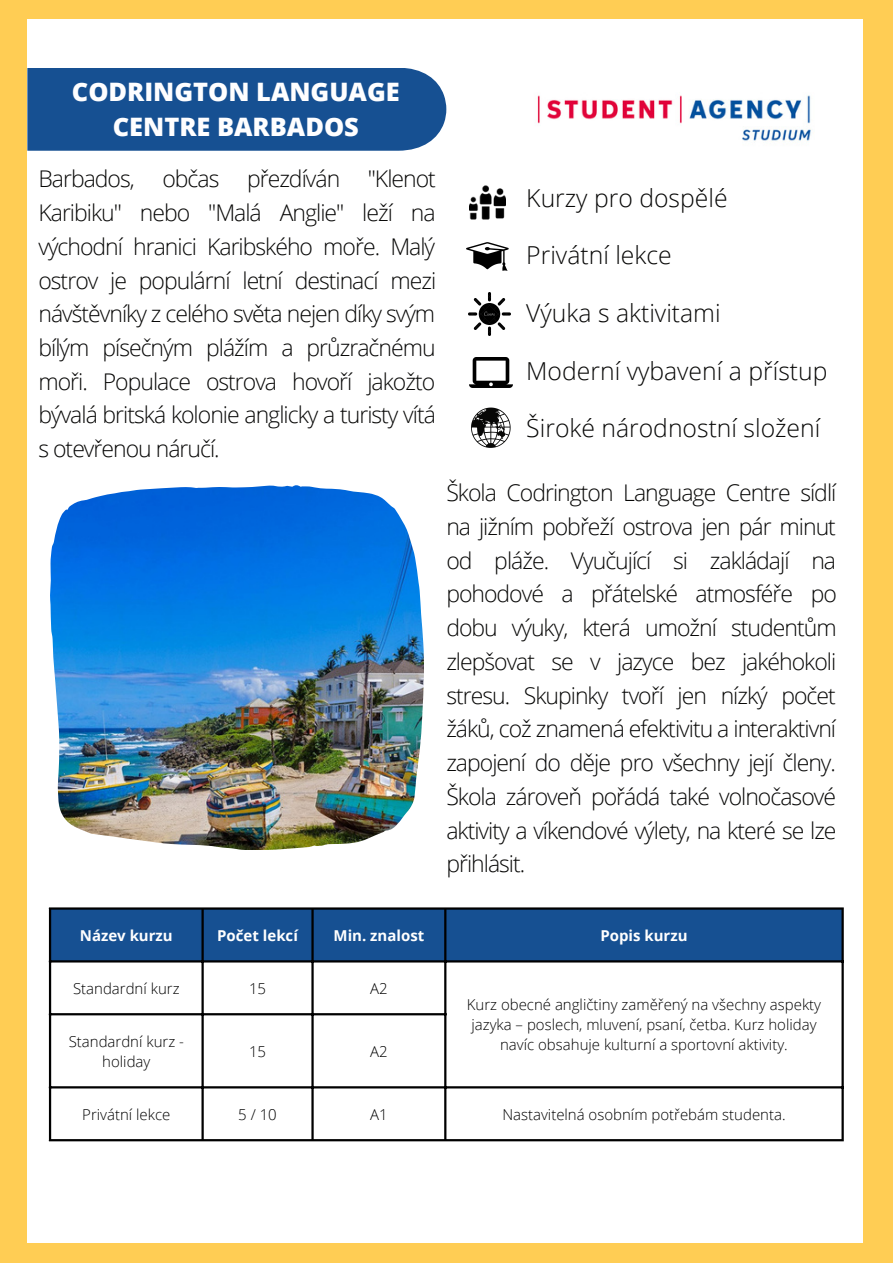
<style>
.page{position:relative;width:893px;height:1264px;background:#fff}
.page>*{position:absolute;margin:0;border:0;box-sizing:border-box;transform-origin:0 0}
.t1{font:800 25.35px/34.8px "Open Sans";color:#fefeff;text-align:center}
.t2{font:300 24.75px "Open Sans";color:#070706}
.t3{font:300 22.95px/33.8px "Open Sans";letter-spacing:-.04em;color:#070706;text-align:justify}
.t4{font:300 15px/20.2px "Open Sans";color:#000;text-align:center}
.t5{font:700 15px "Open Sans";color:#fff}
.t6{font:700 15px "Open Sans";color:#fefeff}
</style>
<div class="page">
<div style="left:0;top:0;width:892px;height:1262px;background:#ffcd54"></div>
<div style="left:27px;top:19px;width:835px;height:1223px;background:#fff"></div>
<img style="left:537px;top:95px;width:274px;height:47px">
<div style="left:27px;top:68px;width:419px;height:83px;background:#165092"></div>
<img style="left:466px;top:242px;width:42px;height:28px">
<img style="left:469px;top:357px;width:43px;height:30px">
<img style="left:469px;top:185px;width:36px;height:35px">
<img style="left:471px;top:407px;width:39px;height:40px">
<img style="left:50px;top:485px;width:373px;height:364px">
<div style="left:51px;top:909px;width:790px;height:51px;background:#165092"></div>
<hr style="left:49px;top:909px;width:2px;height:230px;background:#000">
<hr style="left:201px;top:909px;width:3px;height:230px;background:#000">
<hr style="left:311px;top:909px;width:2px;height:230px;background:#000">
<hr style="left:444px;top:909px;width:2px;height:230px;background:#000">
<hr style="left:841px;top:909px;width:2px;height:230px;background:#000">
<hr style="left:49px;top:907px;width:794px;height:2px;background:#000">
<hr style="left:49px;top:960px;width:794px;height:2px;background:#000">
<hr style="left:49px;top:1013px;width:397px;height:2px;background:#000">
<hr style="left:49px;top:1086px;width:794px;height:2px;background:#000">
<hr style="left:49px;top:1139px;width:794px;height:2px;background:#000">
<img style="left:468px;top:292px;width:43px;height:43px">
<p class="t1" style="left:72px;top:74px;width:329px">CODRINGTON LANGUAGE<br>CENTRE BARBADOS</p>
<p class="t3" style="left:38px;top:161px;width:399px">Barbados, občas přezdíván "Klenot Karibiku" nebo "Malá Anglie" leží na východní hranici Karibského moře. Malý ostrov je populární letní destinací mezi návštěvníky z celého světa nejen díky svým bílým písečným plážím a průzračnému moři. Populace ostrova hovoří jakožto bývalá britská kolonie anglicky a turisty vítá s otevřenou náručí.</p>
<p class="t2" style="left:526px;top:181px;width:203px">Kurzy pro dospělé</p>
<p class="t2" style="left:526px;top:238px;width:147px">Privátní lekce</p>
<p class="t2" style="left:526px;top:295px;width:196px">Výuka s aktivitami</p>
<p class="t2" style="left:526px;top:353px;width:302px">Moderní vybavení a přístup</p>
<p class="t2" style="left:526px;top:411px;width:295px">Široké národnostní složení</p>
<p class="t3" style="left:446px;top:475px;width:392px">Škola Codrington Language Centre sídlí na jižním pobřeží ostrova jen pár minut od pláže. Vyučující si zakládají na pohodové a přátelské atmosféře po dobu výuky, která umožní studentům zlepšovat se v jazyce bez jakéhokoli stresu. Skupinky tvoří jen nízký počet žáků, což znamená efektivitu a interaktivní zapojení do děje pro všechny její členy.<br>Škola zároveň pořádá také volnočasové aktivity a víkendové výlety, na které se lze přihlásit.</p>
<p class="t6" style="left:80px;top:925px;width:94px">Název kurzu</p>
<p class="t5" style="left:217px;top:925px;width:82px">Počet lekcí</p>
<p class="t5" style="left:333px;top:925px;width:92px">Min. znalost</p>
<p class="t5" style="left:600px;top:925px;width:89px">Popis kurzu</p>
<p class="t4" style="left:73px;top:978px;width:108px">Standardní kurz</p>
<p class="t4" style="left:249px;top:978px;width:19px">15</p>
<p class="t4" style="left:370px;top:978px;width:19px">A2</p>
<p class="t4" style="left:467px;top:993px;width:356px">Kurz obecné angličtiny zaměřený na všechny aspekty jazyka – poslech, mluvení, psaní, četba. Kurz holiday</p>
<p class="t4" style="left:69px;top:1030px;width:117px">Standardní kurz -</p>
<p class="t4" style="left:500px;top:1034px;width:289px">navíc obsahuje kulturní a sportovní aktivity.</p>
<p class="t4" style="left:102px;top:1051px;width:50px">holiday</p>
<p class="t4" style="left:249px;top:1041px;width:19px">15</p>
<p class="t4" style="left:370px;top:1041px;width:19px">A2</p>
<p class="t4" style="left:82px;top:1103px;width:90px">Privátní lekce</p>
<p class="t4" style="left:238px;top:1103px;width:40px">5/10</p>
<p class="t4" style="left:370px;top:1103px;width:19px">A1</p>
<p class="t4" style="left:502px;top:1103px;width:285px">Nastavitelná osobním potřebám studenta.</p>
</div>
